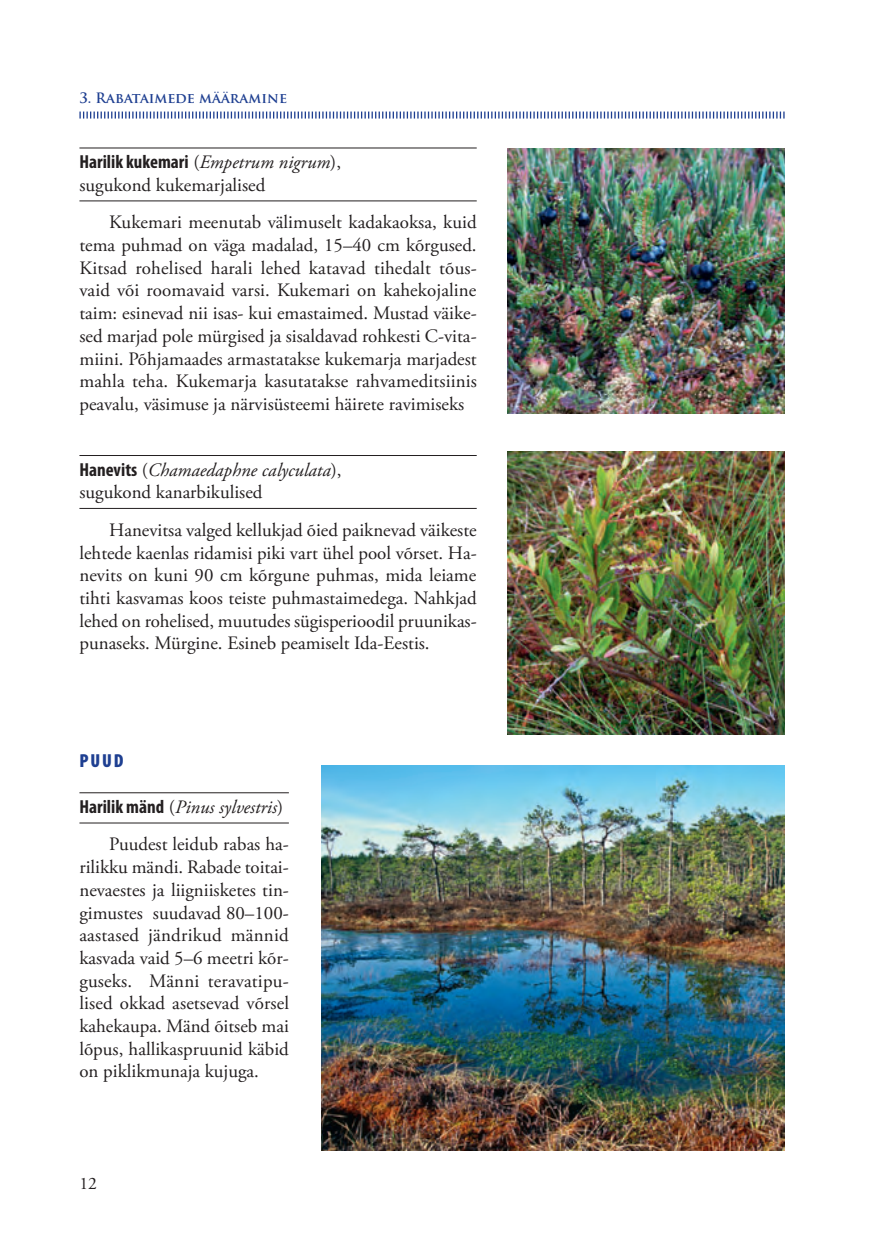
<style>
.page{position:relative;width:874px;height:1241px;background:#fff}
.page>*{position:absolute;margin:0;border:0;box-sizing:border-box;transform-origin:0 0}
.t1{font:18.9px/22.8px "Adobe Garamond Pro";color:#231f20;text-align:justify}
.t2{font:700 condensed 18.9px "Myriad Pro";color:#231f20}
.t3{font:900 condensed 18.9px "Myriad Pro";color:#1e3f91}
.t4{font:17.5px "Adobe Garamond Pro";color:#231f20}
.t5{font:700 14px "Trajan Pro";color:#1e3f91}
.s1{font-family:"Adobe Garamond Pro";font-weight:400;font-stretch:normal}
.s2{font-family:"Adobe Garamond Pro";font-weight:400;font-style:italic;font-stretch:normal}
.s3{font-family:"Myriad Pro";font-weight:700;font-stretch:condensed}
.s4{font-style:italic}
</style>
<div class="page">
<svg style="left:79px;top:111px;width:705px;height:8px"></svg>
<img style="left:507px;top:451px;width:277px;height:283px">
<img style="left:507px;top:149px;width:277px;height:264px">
<hr style="left:79px;top:792px;width:210px;height:1px;background:#231f20">
<hr style="left:79px;top:822px;width:210px;height:1px;background:#231f20">
<hr style="left:79px;top:455px;width:397px;height:1px;background:#231f20">
<hr style="left:79px;top:508px;width:397px;height:1px;background:#231f20">
<hr style="left:79px;top:148px;width:397px;height:1px;background:#231f20">
<hr style="left:79px;top:200px;width:397px;height:1px;background:#231f20">
<img style="left:321px;top:765px;width:463px;height:385px">
<p class="t5" style="left:79px;top:89px;width:209px">3. Rabataimede määramine</p>
<p class="t2" style="left:79px;top:151px;width:263px">Harilik kukemari <span class="s1">(</span><span class="s2">Empetrum nigrum</span><span class="s1">),</span></p>
<p class="t1" style="left:109px;top:167px;width:369px;line-height:37.6px;text-indent:-30px">sugukond kukemarjalised<br>Kukemari meenutab välimuselt kadakaoksa, kuid</p>
<p class="t1" style="left:79px;top:234px;width:399px">tema puhmad on väga madalad, 15–40 cm kõrgused.<br>Kitsad rohelised harali lehed katavad tihedalt tõus&shy;vaid või roomavaid varsi. Kukemari on kahekojaline taim: esinevad nii isas- kui emastaimed. Mustad väike&shy;sed marjad pole mürgised ja sisaldavad rohkesti C-vita&shy;miini. Põhjamaades armastatakse kukemarja marjadest mahla teha. Kukemarja kasutatakse rahvameditsiinis peavalu, väsimuse ja närvisüsteemi häirete ravimiseks</p>
<p class="t1" style="left:79px;top:459px;width:263px"><span class="s3">Hanevits</span> (<span class="s4">Chamaedaphne calyculata</span>), sugukond kanarbikulised</p>
<p class="t1" style="left:79px;top:519px;width:398px;text-indent:30px">Hanevitsa valged kellukjad õied paiknevad väikeste lehtede kaenlas ridamisi piki vart ühel pool võrset. Ha&shy;nevits on kuni 90 cm kõrgune puhmas, mida leiame tihti kasvamas koos teiste puhmastaimedega. Nahkjad lehed on rohelised, muutudes sügisperioodil pruunikas&shy;punaseks. Mürgine. Esineb peamiselt Ida-Eestis.</p>
<p class="t3" style="left:79px;top:750px;width:46px">PUUD</p>
<p class="t1" style="left:79px;top:788px;width:211px;line-height:37.6px;text-align:right"><span class="s3">Harilik mänd</span> (<span class="s4">Pinus sylvestris</span>)<br>Puudest leidub rabas ha-</p>
<p class="t1" style="left:79px;top:856px;width:211px">rilikku mändi. Rabade toitai&shy;nevaestes ja liigniisketes tin&shy;gimustes suudavad 80–100- aastased jändrikud männid kasvada vaid 5–6 meetri kõr&shy;guseks. Männi teravatipu&shy;lised okkad asetsevad võrsel kahekaupa. Mänd õitseb mai lõpus, hallikaspruunid käbid on piklikmunaja kujuga.</p>
<p class="t4" style="left:79px;top:1172px;width:19px">12</p>
</div>
